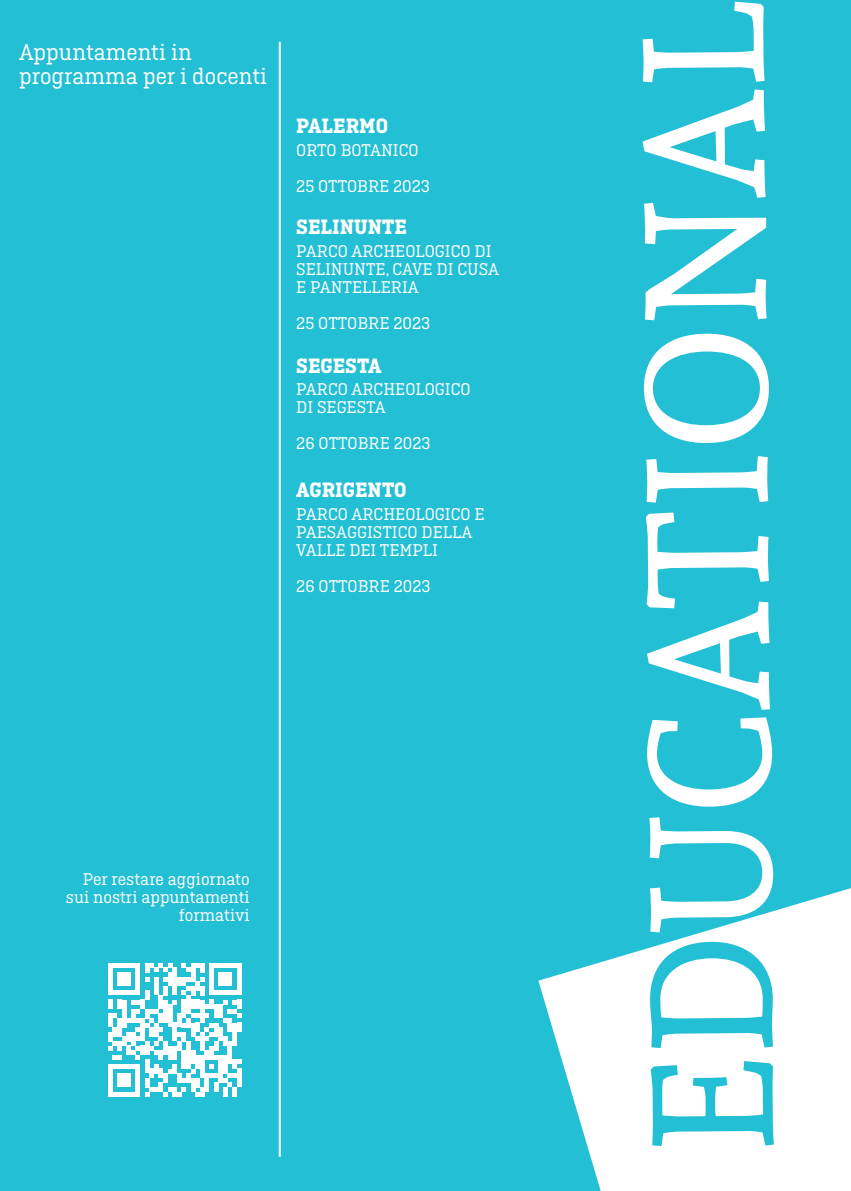
<style>
.page{position:relative;width:851px;height:1191px;background:#fff}
.page>*{position:absolute;margin:0;border:0;box-sizing:border-box;transform-origin:0 0}
.t1{font:170px "Andada SC";letter-spacing:-.01em;color:#fff}
.t2{font:24px/24px "Ciutadella Slab";color:#fff}
.t3{font:700 22px "Ciutadella Slab";color:#fff}
.t4{font:18px/18px "Ciutadella Slab";color:#fff}
.s1{color:#23bfd4}
</style>
<div class="page">
<div style="left:0;top:0;width:850px;height:1191px;background:#23bfd4"></div>
<hr style="left:279px;top:42px;width:2px;height:1114px;background:#fff">
<svg style="left:538px;top:888px;width:312px;height:303px;fill:#fff"></svg>
<svg style="left:108px;top:963px;width:133px;height:133px"></svg>
<hr style="left:237px;top:1068px;width:4px;height:19px;background:#fff">
<h2 class="t2" style="left:19px;top:40px;width:249px">Appuntamenti in programma per i docenti</h2>
<p class="t3" style="left:296px;top:113px;width:93px">PALERMO</p>
<p class="t4" style="left:296px;top:132px;width:135px;line-height:36px">ORTO BOTANICO<br>25 OTTOBRE 2023</p>
<p class="t3" style="left:296px;top:214px;width:112px">SELINUNTE</p>
<p class="t4" style="left:296px;top:242px;width:204px">PARCO ARCHEOLOGICO DI<br>SELINUNTE, CAVE DI CUSA<br>E PANTELLERIA</p>
<p class="t4" style="left:296px;top:314px;width:135px">25 OTTOBRE 2023</p>
<p class="t3" style="left:296px;top:352px;width:87px">SEGESTA</p>
<p class="t4" style="left:296px;top:380px;width:176px">PARCO ARCHEOLOGICO<br>DI SEGESTA</p>
<p class="t4" style="left:296px;top:434px;width:136px">26 OTTOBRE 2023</p>
<p class="t3" style="left:296px;top:477px;width:112px">AGRIGENTO</p>
<p class="t4" style="left:296px;top:505px;width:190px">PARCO ARCHEOLOGICO E<br>PAESAGGISTICO DELLA<br>VALLE DEI TEMPLI</p>
<p class="t4" style="left:296px;top:577px;width:136px">26 OTTOBRE 2023</p>
<p class="t4" style="left:66px;top:869px;width:185px;text-align:right">Per restare aggiornato sui nostri appuntamenti formativi</p>
<h1 class="t1" style="left:597px;top:1152px;width:1156px;rotate:-90deg"><span class="s1">ED</span>UCATIONAL</h1>
</div>
